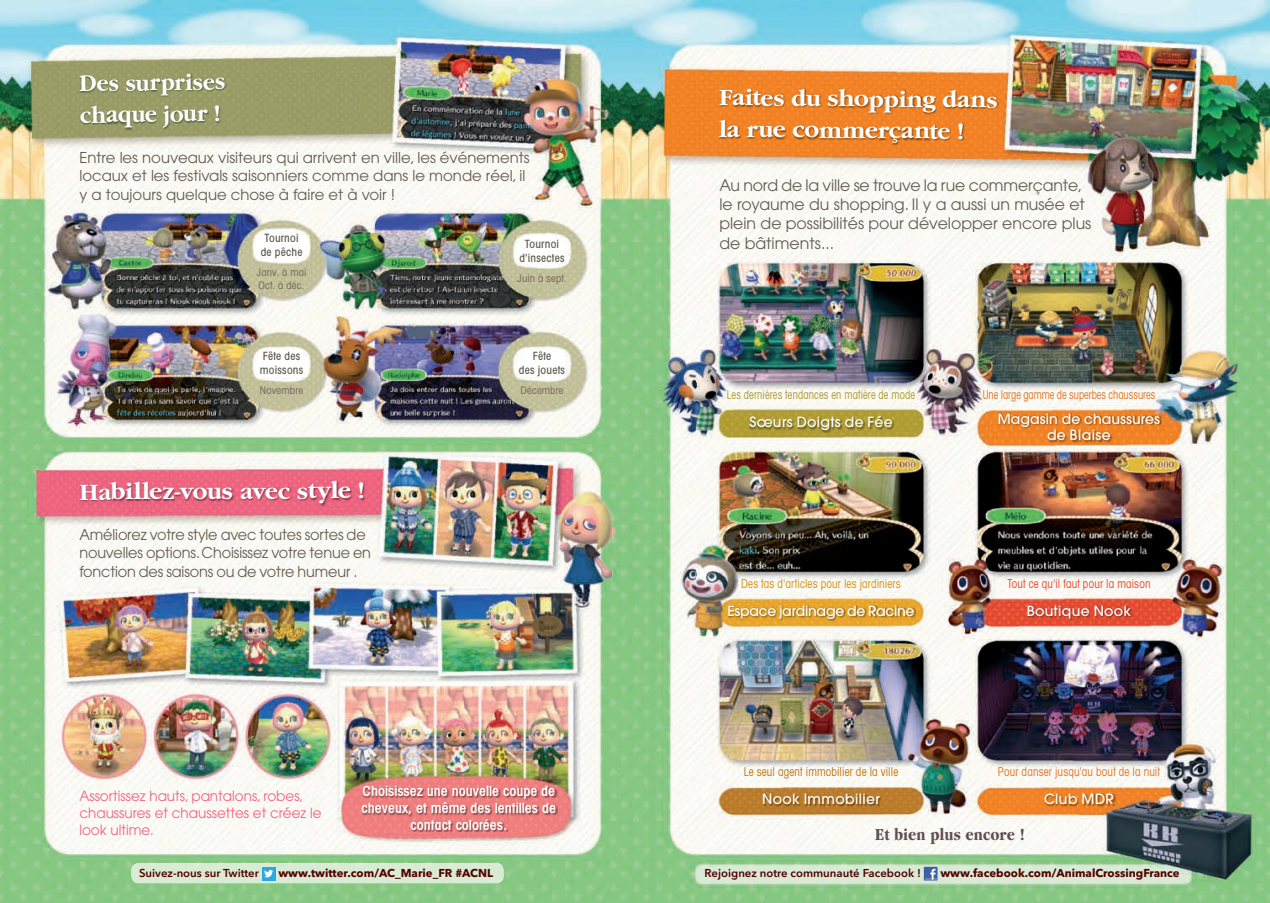
<style>
.page{position:relative;width:1270px;height:903px;background:#fff}
.page>*{position:absolute;margin:0;border:0;box-sizing:border-box;transform-origin:0 0}
.t1{font:700 24.5px/31.5px "Garamond LT";letter-spacing:-.005em;color:#fff}
.t2{font:700 24.5px/31.5px "Garamond LT";letter-spacing:-.005em;color:#fff;scale:.93 1}
.t3{font:700 condensed 17.5px "Garamond LT";color:#604f53;scale:1.05 1}
.t4{font:15.75px/19.2px "Avant Garde";color:#625b50}
.t5{font:14.88px/18.4px "Avant Garde";color:#625b50}
.t6{font:14px/16.8px "Avant Garde";color:#f0637f}
.t7{font:500 14px/16.8px "Avant Garde";letter-spacing:.015em;color:#fff;text-align:center}
.t8{font:600 condensed 14px/16.8px "Avant Garde";color:#fff;text-align:center}
.t9{font:500 14px "Avant Garde";letter-spacing:-.02em;color:#fff}
.t10{font:condensed 12.25px "Avant Garde";letter-spacing:.02em;color:#ab982a;scale:.85 1}
.t11{font:condensed 12.25px "Avant Garde";color:#df7527;scale:.85 1}
.t12{font:condensed 12.25px "Avant Garde";letter-spacing:.015em;color:#cf910f;scale:.9 1}
.t13{font:condensed 12.25px "Avant Garde";letter-spacing:.015em;color:#bc7511;scale:.9 1}
.t14{font:condensed 12.25px "Avant Garde";color:#df7527;scale:.9 1}
.t15{font:condensed 12.25px "Avant Garde";letter-spacing:.015em;color:#e54b30;scale:.9 1}
.t16{font:700 11.38px "Avenir Next LT Pro";color:#520000}
.t17{font:500 condensed 11.38px/13.7px "Avant Garde";letter-spacing:.02em;color:#625b50;text-align:center}
.t18{font:600 11.38px "Avenir Next LT Pro";color:#520000}
.t19{font:condensed 10.5px/12.6px "Avant Garde";letter-spacing:.02em;color:#736457}
</style>
<div class="page">
<img style="left:0;top:0;width:1270px;height:903px">
<img style="left:80px;top:73px;width:147px;height:57px">
<img style="left:79px;top:481px;width:286px;height:25px">
<img style="left:362px;top:785px;width:196px;height:46px">
<img style="left:719px;top:88px;width:280px;height:57px">
<img style="left:749px;top:416px;width:145px;height:17px">
<img style="left:999px;top:412px;width:163px;height:30px">
<img style="left:728px;top:605px;width:188px;height:16px">
<img style="left:1028px;top:605px;width:105px;height:15px">
<img style="left:763px;top:794px;width:119px;height:12px">
<img style="left:1045px;top:793px;width:71px;height:13px">
<svg style="left:924px;top:867px;width:13px;height:13px"></svg>
<svg style="left:925px;top:869px;width:12px;height:10px"></svg>
<div style="left:131px;top:863px;width:373px;height:20px;background:#d8ebd5"></div>
<div style="left:262px;top:867px;width:14px;height:13px;background:#2aaae1"></div>
<svg style="left:264px;top:870px;width:9px;height:7px"></svg>
<h1 class="t2" style="left:79px;top:68px;width:159px;rotate:-1deg">Des surprises chaque jour !</h1>
<p class="t5" style="left:79px;top:148px;width:452px">Entre les nouveaux visiteurs qui arrivent en ville, les événements locaux et les festivals saisonniers comme dans le monde réel, il y a toujours quelque chose à faire et à voir !</p>
<p class="t17" style="left:261px;top:231px;width:43px">Tournoi de pêche</p>
<p class="t19" style="left:257px;top:266px;width:51px">Janv. à mai<br>Oct. à déc.</p>
<p class="t17" style="left:260px;top:349px;width:45px;text-align:left">Fête des moissons</p>
<p class="t19" style="left:260px;top:384px;width:45px">Novembre</p>
<h1 class="t1" style="left:79px;top:476px;width:287px">Habillez-vous avec style !</h1>
<p class="t5" style="left:79px;top:525px;width:293px">Améliorez votre style avec toutes sortes de nouvelles options. Choisissez votre tenue en fonction des saisons ou de votre humeur .</p>
<p class="t17" style="left:519px;top:237px;width:47px">Tournoi d'insectes</p>
<p class="t19" style="left:517px;top:272px;width:51px">Juin à sept.</p>
<p class="t17" style="left:519px;top:349px;width:48px">Fête<br>des jouets</p>
<p class="t19" style="left:520px;top:384px;width:45px">Décembre</p>
<p class="t6" style="left:79px;top:787px;width:244px">Assortissez hauts, pantalons, robes, chaussures et chaussettes et créez le look ultime.</p>
<p class="t8" style="left:362px;top:782px;width:196px">Choisissez une nouvelle coupe de cheveux, et même des lentilles de contact colorées.</p>
<h1 class="t1" style="left:720px;top:81px;width:280px;rotate:1deg">Faites du shopping dans la rue commerçante !</h1>
<p class="t4" style="left:719px;top:175px;width:374px">Au nord de la ville se trouve la rue commerçante, le royaume du shopping. Il y a aussi un musée et plein de possibilités pour développer encore plus de bâtiments...</p>
<p class="t10" style="left:727px;top:387px;width:223px">Les dernières tendances en matière de mode</p>
<p class="t11" style="left:983px;top:387px;width:205px">Une large gamme de superbes chaussures</p>
<p class="t7" style="left:749px;top:414px;width:145px">Sœurs Doigts de Fée</p>
<p class="t7" style="left:998px;top:410px;width:164px">Magasin de chaussures de Blaise</p>
<p class="t12" style="left:741px;top:576px;width:179px">Des tas d'articles pour les jardiniers</p>
<p class="t15" style="left:1007px;top:576px;width:161px">Tout ce qu'il faut pour la maison</p>
<p class="t9" style="left:727px;top:602px;width:188px">Espace jardinage de Racine</p>
<p class="t7" style="left:1027px;top:602px;width:106px">Boutique Nook</p>
<p class="t13" style="left:744px;top:764px;width:173px">Le seul agent immobilier de la ville</p>
<p class="t14" style="left:998px;top:764px;width:182px">Pour danser jusqu'au bout de la nuit</p>
<p class="t7" style="left:762px;top:791px;width:119px">Nook Immobilier</p>
<p class="t7" style="left:1044px;top:791px;width:71px">Club MDR</p>
<p class="t3" style="left:875px;top:825px;width:144px">Et bien plus encore !</p>
<p class="t18" style="left:139px;top:866px;width:121px">Suivez-nous sur Twitter</p>
<p class="t16" style="left:278px;top:866px;width:216px">www.twitter.com/AC_Marie_FR #ACNL</p>
<p class="t18" style="left:705px;top:866px;width:218px">Rejoignez notre communauté Facebook !</p>
<p class="t16" style="left:940px;top:866px;width:241px">www.facebook.com/AnimalCrossingFrance</p>
</div>
